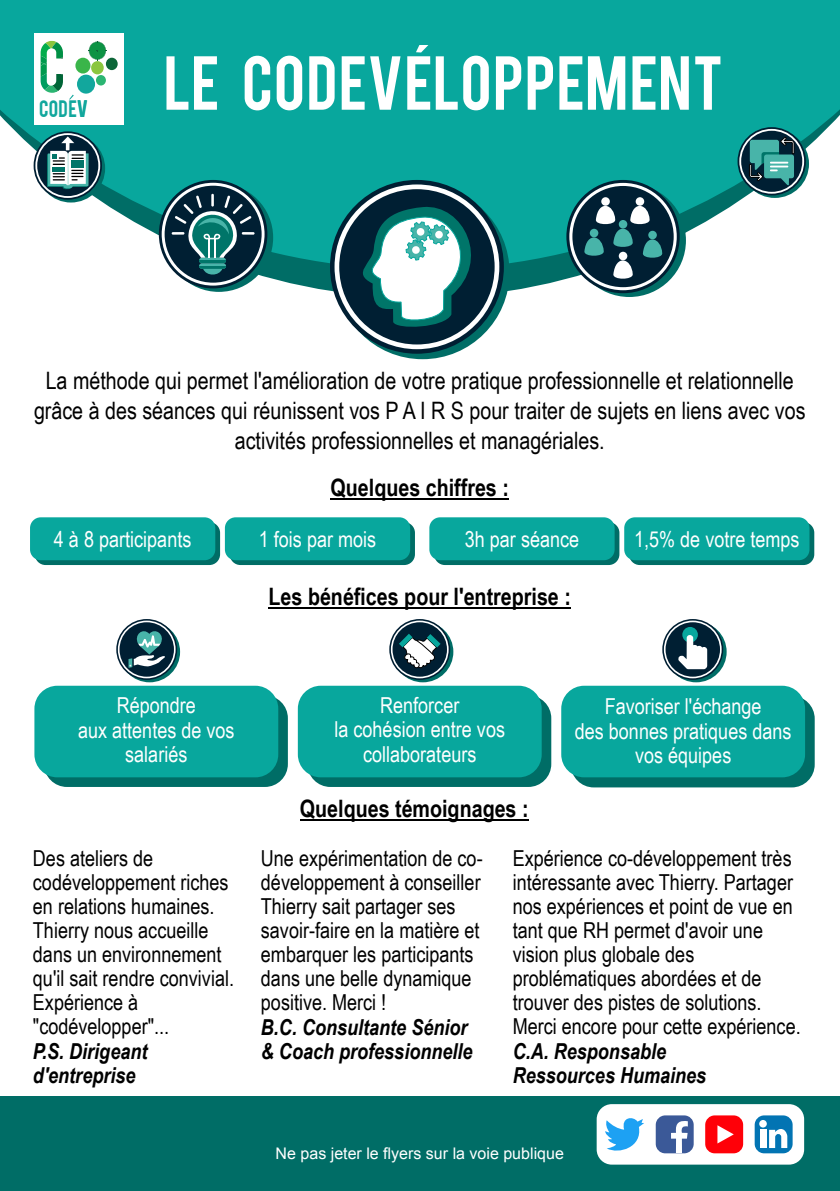
<style>
.page{position:relative;width:840px;height:1191px;background:#fff}
.page>*{position:absolute;margin:0;border:0;box-sizing:border-box;transform-origin:0 0}
.t1{font:60px "Bebas";letter-spacing:.015em;color:#fff}
.t2{font:24px/30px "Arial Narrow";color:#000;text-align:center}
.t3{font:700 24px "Arial Narrow";color:#000}
.t4{font:22px/24px "Arial Narrow";color:#000}
.t5{font:22px/24.6px "Arial Narrow";color:#fff;text-align:center}
.t6{font:italic 700 22px/24.6px "Arial Narrow";color:#000}
.t7{font:18.8px "Bebas";letter-spacing:.02em;color:#12a79d}
.t8{font:16px "Arial";color:#fff}
</style>
<div class="page">
<svg style="left:0;top:270px;width:839px;height:28px"></svg>
<svg style="left:0;top:0;width:839px;height:270px;background:#2bb2a9"></svg>
<svg style="left:416px;top:45px;width:12px;height:8px"></svg>
<hr style="left:330px;top:498px;width:179px;height:2px;background:#000">
<hr style="left:268px;top:608px;width:303px;height:1px;background:#000">
<hr style="left:300px;top:819px;width:228px;height:2px;background:#000">
<div style="left:44px;top:695px;width:244px;height:92px;background:#006d66;border-radius:23px"></div>
<div style="left:34px;top:686px;width:244px;height:91px;background:#08a79d;border-radius:23px"></div>
<div style="left:307px;top:695px;width:244px;height:92px;background:#006d66;border-radius:23px"></div>
<div style="left:298px;top:686px;width:243px;height:91px;background:#08a79d;border-radius:23px"></div>
<div style="left:571px;top:696px;width:243px;height:91px;background:#006d66;border-radius:23px"></div>
<div style="left:561px;top:686px;width:244px;height:91px;background:#08a79d;border-radius:23px"></div>
<svg style="left:665px;top:621px;width:61px;height:61px"></svg>
<svg style="left:662px;top:619px;width:61px;height:61px"></svg>
<svg style="left:665px;top:622px;width:55px;height:55px"></svg>
<svg style="left:392px;top:621px;width:61px;height:61px"></svg>
<svg style="left:389px;top:619px;width:61px;height:61px"></svg>
<svg style="left:392px;top:622px;width:55px;height:55px"></svg>
<svg style="left:119px;top:621px;width:61px;height:61px"></svg>
<svg style="left:116px;top:619px;width:61px;height:61px"></svg>
<svg style="left:119px;top:622px;width:55px;height:55px"></svg>
<div style="left:335px;top:185px;width:174px;height:174px;background:#006d66;border-radius:50%"></div>
<div style="left:330px;top:180px;width:174px;height:174px;background:#001f33;border-radius:50%"></div>
<svg style="left:334px;top:184px;width:165px;height:165px"></svg>
<svg style="left:740px;top:130px;width:69px;height:68px"></svg>
<svg style="left:737px;top:127px;width:68px;height:68px"></svg>
<svg style="left:739px;top:129px;width:65px;height:65px"></svg>
<svg style="left:741px;top:131px;width:61px;height:61px;background:#337175"></svg>
<svg style="left:572px;top:184px;width:114px;height:113px"></svg>
<svg style="left:566px;top:180px;width:113px;height:113px"></svg>
<svg style="left:569px;top:183px;width:107px;height:107px"></svg>
<div style="left:618px;top:252px;width:9px;height:8px;background:#fff;border-radius:50%"></div>
<svg style="left:165px;top:183px;width:108px;height:109px"></svg>
<svg style="left:159px;top:180px;width:108px;height:108px"></svg>
<svg style="left:162px;top:183px;width:102px;height:103px"></svg>
<svg style="left:37px;top:134px;width:68px;height:69px"></svg>
<svg style="left:34px;top:131px;width:68px;height:69px"></svg>
<svg style="left:35px;top:133px;width:65px;height:65px"></svg>
<svg style="left:37px;top:135px;width:61px;height:61px"></svg>
<div style="left:0;top:1097px;width:839px;height:94px;background:#006d66"></div>
<div style="left:596px;top:1104px;width:208px;height:61px;background:#fff;border-radius:15px"></div>
<svg style="left:605px;top:1118px;width:39px;height:33px"></svg>
<div style="left:655px;top:1115px;width:38px;height:38px;background:#3b5998;border-radius:9px"></div>
<svg style="left:671px;top:1121px;width:16px;height:32px"></svg>
<div style="left:705px;top:1115px;width:38px;height:38px;background:#ff0008;border-radius:9px"></div>
<svg style="left:717px;top:1125px;width:16px;height:18px"></svg>
<div style="left:754px;top:1115px;width:38px;height:38px;background:#0274b3;border-radius:9px"></div>
<div style="left:759px;top:1120px;width:7px;height:7px;background:#fff;border-radius:50%"></div>
<div style="left:760px;top:1130px;width:6px;height:18px;background:#fff"></div>
<svg style="left:769px;top:1129px;width:18px;height:19px"></svg>
<div style="left:35px;top:522px;width:185px;height:43px;background:linear-gradient(to right,#01746d,#00726b);border-radius:11px"></div>
<div style="left:30px;top:517px;width:185px;height:43px;background:#08a79d;border-radius:11px"></div>
<div style="left:230px;top:522px;width:185px;height:43px;background:linear-gradient(to right,#00746d,#01726b);border-radius:11px"></div>
<div style="left:225px;top:517px;width:185px;height:43px;background:#08a79d;border-radius:11px"></div>
<svg style="left:629px;top:522px;width:185px;height:43px"></svg>
<div style="left:624px;top:517px;width:185px;height:43px;background:#08a79d;border-radius:11px"></div>
<svg style="left:434px;top:522px;width:185px;height:43px"></svg>
<div style="left:429px;top:517px;width:185px;height:43px;background:#08a79d;border-radius:11px"></div>
<div style="left:34px;top:33px;width:89px;height:91px;background:#fff"></div>
<svg style="left:41px;top:41px;width:22px;height:52px"></svg>
<div style="left:91px;top:61px;width:13px;height:13px;background:#8bc63e;border-radius:50%"></div>
<div style="left:75px;top:58px;width:15px;height:16px;background:#3ab54a;border-radius:50%"></div>
<div style="left:106px;top:58px;width:12px;height:12px;background:#0c6638;border-radius:50%"></div>
<div style="left:96px;top:75px;width:10px;height:11px;background:#2bb572;border-radius:50%"></div>
<div style="left:77px;top:75px;width:18px;height:19px;background:#12a79d;border-radius:50%"></div>
<svg style="left:88px;top:41px;width:19px;height:19px"></svg>
<svg style="left:69px;top:95px;width:5px;height:5px"></svg>
<p class="t7" style="left:39px;top:100px;width:50px">CODEV</p>
<h1 class="t1" style="left:164px;top:54px;width:561px">LE CODEVELOPPEMENT</h1>
<p class="t2" style="left:34px;top:368px;width:773px">La méthode qui permet l'amélioration de votre pratique professionnelle et relationnelle grâce à des séances qui réunissent vos P A I R S pour traiter de sujets en liens avec vos activités professionnelles et managériales.</p>
<p class="t3" style="left:330px;top:478px;width:180px">Quelques chiffres :</p>
<p class="t5" style="left:54px;top:529px;width:139px">4 à 8 participants</p>
<p class="t5" style="left:259px;top:529px;width:119px">1 fois par mois</p>
<p class="t5" style="left:465px;top:529px;width:116px">3h par séance</p>
<p class="t5" style="left:634px;top:529px;width:167px">1,5% de votre temps</p>
<p class="t3" style="left:268px;top:587px;width:304px">Les bénéfices pour l'entreprise :</p>
<p class="t5" style="left:78px;top:695px;width:158px">Répondre<br>aux attentes de vos salariés</p>
<p class="t5" style="left:334px;top:695px;width:172px">Renforcer<br>la cohésion entre vos collaborateurs</p>
<p class="t5" style="left:574px;top:696px;width:218px">Favoriser l'échange<br>des bonnes pratiques dans vos équipes</p>
<p class="t4" style="left:33px;top:848px;width:203px">Des ateliers de codéveloppement riches en relations humaines.<br>Thierry nous accueille dans un environnement qu'il sait rendre convivial.<br>Expérience à "codévelopper"...</p>
<p class="t6" style="left:33px;top:1041px;width:116px;line-height:24px">P.S. Dirigeant d'entreprise</p>
<p class="t3" style="left:300px;top:799px;width:230px">Quelques témoignages :</p>
<p class="t4" style="left:261px;top:848px;width:223px">Une expérimentation de co&shy;développement à conseiller<br>Thierry sait partager ses savoir-faire en la matière et embarquer les participants dans une belle dynamique positive. Merci !</p>
<p class="t6" style="left:261px;top:1017px;width:213px">B.C. Consultante Sénior &amp; Coach professionnelle</p>
<p class="t4" style="left:512px;top:848px;width:289px">Expérience co-développement très intéressante avec Thierry. Partager nos expériences et point de vue en tant que RH permet d'avoir une vision plus globale des problématiques abordées et de trouver des pistes de solutions.<br>Merci encore pour cette expérience.</p>
<p class="t6" style="left:512px;top:1041px;width:195px">C.A. Responsable<br>Ressources Humaines</p>
<p class="t8" style="left:275px;top:1147px;width:290px">Ne pas jeter le flyers sur la voie publique</p>
</div>
